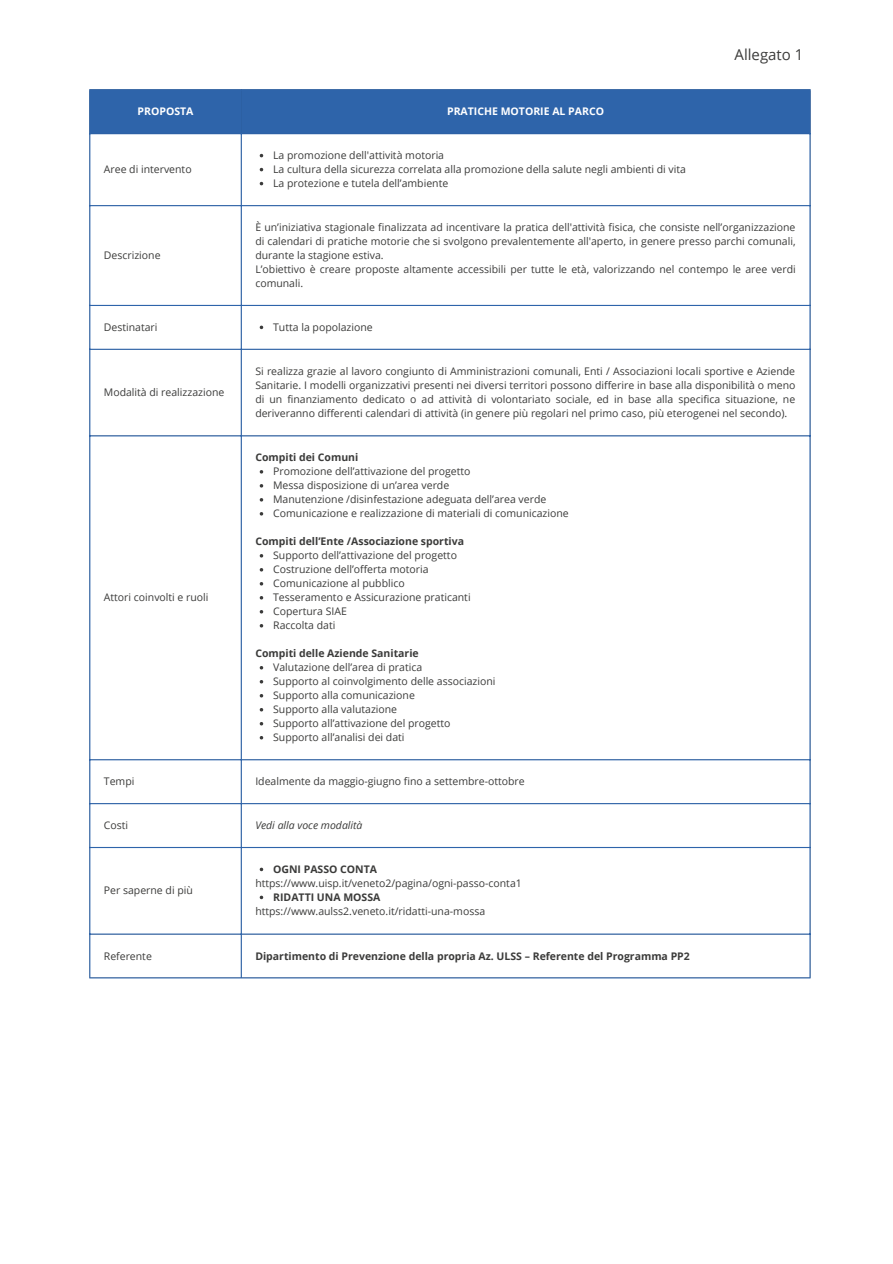
<style>
.page{position:relative;width:893px;height:1264px;background:#fff}
.page>*{position:absolute;margin:0;border:0;box-sizing:border-box;transform-origin:0 0}
.t1{font:15px "Open Sans";color:#3b3b3a}
.t2{font:10.5px/14px "Open Sans";color:#3b3b3a}
.t3{font:700 10.5px "Open Sans";color:#3b3b3a}
.t4{font:700 10.5px "Open Sans";color:#fff}
.t5{font:italic 10.5px "Open Sans";color:#3b3b3a}
</style>
<div class="page">
<div style="left:90px;top:90px;width:719px;height:43px;background:#2e64aa"></div>
<svg style="left:260px;top:325px;width:3px;height:4px"></svg>
<svg style="left:260px;top:867px;width:3px;height:4px"></svg>
<svg style="left:260px;top:895px;width:3px;height:4px"></svg>
<hr style="left:89px;top:90px;width:1px;height:887px;background:#2e64aa">
<hr style="left:241px;top:90px;width:1px;height:887px;background:#2e64aa">
<hr style="left:809px;top:90px;width:1px;height:887px;background:#2e64aa">
<hr style="left:89px;top:89px;width:721px;height:1px;background:#2e64aa">
<hr style="left:89px;top:133px;width:721px;height:1px;background:#2e64aa">
<hr style="left:89px;top:205px;width:721px;height:1px;background:#2e64aa">
<hr style="left:89px;top:305px;width:721px;height:1px;background:#2e64aa">
<hr style="left:89px;top:349px;width:721px;height:1px;background:#2e64aa">
<hr style="left:89px;top:435px;width:721px;height:1px;background:#2e64aa">
<hr style="left:89px;top:759px;width:721px;height:1px;background:#2e64aa">
<hr style="left:89px;top:803px;width:721px;height:1px;background:#2e64aa">
<hr style="left:89px;top:847px;width:721px;height:1px;background:#2e64aa">
<hr style="left:89px;top:933px;width:721px;height:1px;background:#2e64aa">
<hr style="left:89px;top:977px;width:721px;height:1px;background:#2e64aa">
<p class="t4" style="left:138px;top:104px;width:57px">PROPOSTA</p>
<p class="t4" style="left:447px;top:104px;width:158px">PRATICHE MOTORIE AL PARCO</p>
<p class="t2" style="left:104px;top:162px;width:89px">Aree di intervento</p>
<p class="t2" style="left:273px;top:148px;width:414px">La promozione dell'attività motoria<br>La cultura della sicurezza correlata alla promozione della salute negli ambienti di vita<br>La protezione e tutela dell’ambiente</p>
<h1 class="t1" style="left:734px;top:44px;width:70px">Allegato 1</h1>
<p class="t2" style="left:104px;top:248px;width:58px">Descrizione</p>
<p class="t2" style="left:255px;top:220px;width:542px">È un’iniziativa stagionale finalizzata ad incentivare la pratica dell'attività fisica, che consiste nell’organizzazione di calendari di pratiche motorie che si svolgono prevalentemente all'aperto, in genere presso parchi comunali, durante la stagione estiva.<br>L’obiettivo è creare proposte altamente accessibili per tutte le età, valorizzando nel contempo le aree verdi comunali.</p>
<p class="t2" style="left:104px;top:320px;width:55px">Destinatari</p>
<p class="t2" style="left:273px;top:320px;width:101px">Tutta la popolazione</p>
<p class="t2" style="left:104px;top:384px;width:122px">Modalità di realizzazione</p>
<p class="t2" style="left:104px;top:590px;width:106px">Attori coinvolti e ruoli</p>
<p class="t2" style="left:255px;top:364px;width:541px;text-align:justify">Si realizza grazie al lavoro congiunto di Amministrazioni comunali, Enti / Associazioni locali sportive e Aziende Sanitarie. I modelli organizzativi presenti nei diversi territori possono differire in base alla disponibilità o meno di un finanziamento dedicato o ad attività di volontariato sociale, ed in base alla specifica situazione, ne deriveranno differenti calendari di attività (in genere più regolari nel primo caso, più eterogenei nel secondo).</p>
<p class="t3" style="left:255px;top:450px;width:104px">Compiti dei Comuni</p>
<p class="t2" style="left:273px;top:464px;width:297px">Promozione dell’attivazione del progetto<br>Messa disposizione di un’area verde<br>Manutenzione /disinfestazione adeguata dell’area verde Comunicazione e realizzazione di materiali di comunicazione</p>
<p class="t2" style="left:273px;top:548px;width:199px">Supporto dell’attivazione del progetto<br>Costruzione dell’offerta motoria<br>Comunicazione al pubblico<br>Tesseramento e Assicurazione praticanti<br>Copertura SIAE<br>Raccolta dati</p>
<p class="t2" style="left:273px;top:660px;width:224px">Valutazione dell’area di pratica<br>Supporto al coinvolgimento delle associazioni Supporto alla comunicazione<br>Supporto alla valutazione<br>Supporto all’attivazione del progetto Supporto all’analisi dei dati</p>
<p class="t3" style="left:255px;top:534px;width:210px">Compiti dell’Ente /Associazione sportiva</p>
<p class="t3" style="left:255px;top:646px;width:165px">Compiti delle Aziende Sanitarie</p>
<p class="t2" style="left:104px;top:774px;width:32px">Tempi</p>
<p class="t2" style="left:255px;top:774px;width:271px">Idealmente da maggio-giugno fino a settembre-ottobre</p>
<p class="t2" style="left:104px;top:818px;width:26px">Costi</p>
<p class="t5" style="left:255px;top:817px;width:109px">Vedi alla voce modalità</p>
<p class="t2" style="left:104px;top:882px;width:90px">Per saperne di più</p>
<p class="t3" style="left:273px;top:861px;width:105px">OGNI PASSO CONTA</p>
<p class="t3" style="left:273px;top:889px;width:109px">RIDATTI UNA MOSSA</p>
<p class="t2" style="left:255px;top:875px;width:268px">https://www.uisp.it/veneto2/pagina/ogni-passo-conta1</p>
<p class="t2" style="left:255px;top:903px;width:231px">https://www.aulss2.veneto.it/ridatti-una-mossa</p>
<p class="t2" style="left:104px;top:948px;width:49px">Referente</p>
<p class="t3" style="left:255px;top:948px;width:436px">Dipartimento di Prevenzione della propria Az. ULSS – Referente del Programma PP2</p>
</div>
